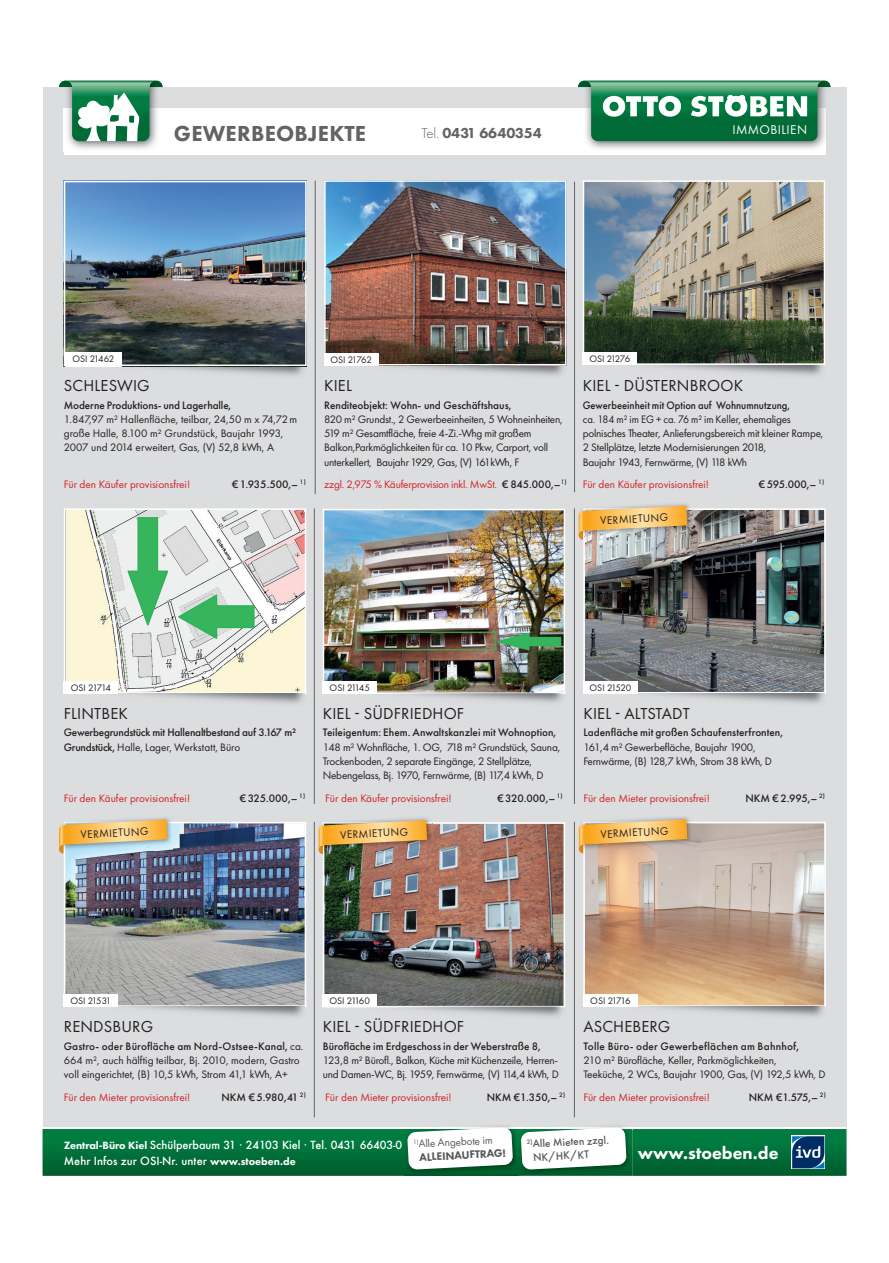
<style>
.page{position:relative;width:889px;height:1263px;background:#fff}
.page>*{position:absolute;margin:0;border:0;box-sizing:border-box;transform-origin:0 0}
.t1{font:800 22.5px "Futura PT";letter-spacing:.01em;color:#636366}
.t2{font:800 18px "Futura PT";color:#fff}
.t3{font:16.5px "Futura PT";letter-spacing:.01em;color:#231f20}
.t4{font:800 15px "Futura PT";letter-spacing:-.01em;color:#636366}
.t5{font:13.2px "Futura PT";letter-spacing:.03em;color:#fff}
.t6{font:11.25px/14.2px "Futura PT";letter-spacing:-.02em;color:#231f20}
.t7{font:500 11.25px "Futura PT";color:#231f20}
.t8{font:11.25px/14.2px "Futura PT";color:#231f20}
.t9{font:11.25px "Futura PT";color:#d1232a}
.t10{font:11.25px/14.2px "Futura PT";letter-spacing:-.02em;color:#231f20;scale:.94 1}
.t11{font:500 11.25px/14.2px "Futura PT";letter-spacing:-.02em;color:#231f20}
.t12{font:11.25px "Futura PT";letter-spacing:-.02em;color:#d1232a}
.t13{font:500 11.25px "Futura PT";color:#231f20;scale:.94 1}
.t14{font:500 11.25px "Futura PT";letter-spacing:.02em;color:#231f20}
.t15{font:11.25px/13.5px "Futura PT";color:#57585a}
.t16{font:500 11.25px/13.5px "Futura PT";color:#57585a}
.t17{font:500 10.95px/15.9px "Futura";letter-spacing:-.005em;color:#fff}
.t18{font:9.75px "Futura PT";letter-spacing:-.07em;color:#231f20}
.t19{font:9.75px "Futura PT";letter-spacing:-.035em;color:#231f20}
.t20{font:9.75px "Futura PT";letter-spacing:-.105em;color:#231f20}
.t21{font:9.75px "Futura PT";letter-spacing:-.05em;color:#231f20}
.t22{font:9.75px "Futura PT";letter-spacing:-.12em;color:#231f20}
.t23{font:9.75px "Futura PT";letter-spacing:-.02em;color:#231f20}
.s1{font-weight:300}
.s2{font-weight:500;color:#231f20}
.s3{font-weight:400}
.s4{font-weight:500}
.s5{font-weight:800}
.s6{font-family:"Futura PT";font-weight:800}
</style>
<div class="page">
<div style="left:43px;top:87px;width:803px;height:1089px;background:#dcdddf"></div>
<div style="left:64px;top:108px;width:761px;height:47px;background:#fff"></div>
<svg style="left:43px;top:1126px;width:803px;height:50px;background:#41916b"></svg>
<hr style="left:314px;top:508px;width:1px;height:296px;background:#636366">
<hr style="left:314px;top:822px;width:1px;height:295px;background:#636366">
<hr style="left:315px;top:181px;width:1px;height:313px;background:#636366">
<hr style="left:574px;top:508px;width:1px;height:296px;background:#636366">
<hr style="left:574px;top:822px;width:1px;height:295px;background:#636366">
<hr style="left:574px;top:182px;width:1px;height:310px;background:#636366">
<img style="left:372px;top:365px;width:194px;height:11px">
<img style="left:327px;top:183px;width:236px;height:179px">
<div style="left:324px;top:180px;width:242px;height:185px;border:2px solid #fff"></div>
<div style="left:324px;top:353px;width:54px;height:12px;background:#fff"></div>
<img style="left:583px;top:508px;width:243px;height:185px">
<img style="left:655px;top:694px;width:169px;height:10px">
<img style="left:631px;top:693px;width:195px;height:1px">
<div style="left:583px;top:681px;width:54px;height:12px;background:#fff"></div>
<svg style="left:583px;top:822px;width:243px;height:185px;background:#c8ac95"></svg>
<img style="left:655px;top:1007px;width:169px;height:10px">
<div style="left:583px;top:994px;width:54px;height:13px;background:#fff"></div>
<img style="left:323px;top:509px;width:242px;height:185px">
<img style="left:370px;top:693px;width:195px;height:10px">
<div style="left:323px;top:681px;width:54px;height:12px;background:#fff"></div>
<img style="left:371px;top:1007px;width:192px;height:10px">
<svg style="left:64px;top:508px;width:242px;height:185px"></svg>
<img style="left:136px;top:694px;width:168px;height:10px">
<img style="left:112px;top:693px;width:194px;height:1px">
<div style="left:64px;top:681px;width:54px;height:12px;background:#fff"></div>
<img style="left:136px;top:1007px;width:168px;height:10px">
<img style="left:583px;top:180px;width:242px;height:185px">
<img style="left:657px;top:366px;width:166px;height:10px">
<div style="left:583px;top:352px;width:54px;height:13px;background:#fff"></div>
<img style="left:111px;top:366px;width:195px;height:10px">
<img style="left:67px;top:184px;width:237px;height:179px">
<div style="left:64px;top:181px;width:243px;height:185px;border:2px solid #fff"></div>
<div style="left:65px;top:352px;width:57px;height:14px;background:#fff"></div>
<img style="left:648px;top:817px;width:41px;height:5px">
<img style="left:687px;top:822px;width:5px;height:28px">
<svg style="left:579px;top:819px;width:108px;height:34px;background:#e5ba7a"></svg>
<img style="left:645px;top:504px;width:44px;height:4px">
<img style="left:687px;top:508px;width:5px;height:28px">
<svg style="left:578px;top:506px;width:109px;height:34px;background:#e0be84"></svg>
<img style="left:318px;top:820px;width:247px;height:187px">
<img style="left:59px;top:819px;width:247px;height:188px">
<img style="left:587px;top:141px;width:237px;height:8px">
<svg style="left:578px;top:80px;width:269px;height:61px"></svg>
<img style="left:69px;top:141px;width:87px;height:8px">
<svg style="left:58px;top:80px;width:105px;height:61px"></svg>
<h1 class="t1" style="left:174px;top:119px;width:194px">GEWERBEOBJEKTE</h1>
<h3 class="t4" style="left:421px;top:123px;width:122px"><span class="s1">Tel.</span> 0431 6640354</h3>
<p class="t5" style="left:732px;top:122px;width:76px">IMMOBILIEN</p>
<p class="t23" style="left:72px;top:353px;width:44px">OSI 21462</p>
<h3 class="t3" style="left:64px;top:376px;width:87px">SCHLESWIG</h3>
<p class="t7" style="left:64px;top:398px;width:169px">Moderne Produktions- und Lagerhalle,</p>
<p class="t8" style="left:64px;top:412px;width:235px">1.847,97 m² Hallenfläche, teilbar, 24,50 m x 74,72 m große Halle, 8.100 m² Grundstück, Baujahr 1993,<br>2007 und 2014 erweitert, Gas, (V) 52,8 kWh, A</p>
<p class="t9" style="left:64px;top:478px;width:128px">Für den Käufer provisionsfrei!</p>
<p class="t7" style="left:232px;top:478px;width:75px">€ 1.935.500,– <sup>1)</sup></p>
<p class="t18" style="left:330px;top:354px;width:43px">OSI 21762</p>
<h3 class="t3" style="left:324px;top:376px;width:29px">KIEL</h3>
<p class="t7" style="left:324px;top:398px;width:189px">Renditeobjekt: Wohn- und Geschäftshaus,</p>
<p class="t6" style="left:324px;top:412px;width:240px">820 m² Grundst., 2 Gewerbeeinheiten, 5 Wohneinheiten, 519 m² Gesamtfläche, freie 4-Zi.-Whg mit großem Balkon,Parkmöglichkeiten für ca. 10 Pkw, Carport, voll unterkellert, Baujahr 1929, Gas, (V) 161kWh, F</p>
<p class="t12" style="left:324px;top:478px;width:244px">zzgl. 2,975 % Käuferprovision inkl. MwSt. <span class="s2">€ 845.000,–</span><sup>1)</sup></p>
<p class="t18" style="left:589px;top:353px;width:42px">OSI 21276</p>
<h3 class="t3" style="left:583px;top:376px;width:162px">KIEL DÜSTERNBROOK</h3>
<p class="t13" style="left:583px;top:398px;width:222px">Gewerbeeinheit mit Option auf Wohnumnutzung,</p>
<p class="t10" style="left:583px;top:412px;width:257px">ca. 184 m² im EG + ca. 76 m² im Keller, ehemaliges polnisches Theater, Anlieferungsbereich mit kleiner Rampe, 2 Stellplätze, letzte Modernisierungen 2018,<br>Baujahr 1943, Fernwärme, (V) 118 kWh</p>
<p class="t9" style="left:583px;top:478px;width:128px">Für den Käufer provisionsfrei!</p>
<p class="t7" style="left:759px;top:478px;width:67px">€ 595.000,– <sup>1)</sup></p>
<p class="t6" style="left:600px;top:513px;width:69px;rotate:-3deg">VERMIETUNG</p>
<p class="t22" style="left:71px;top:682px;width:42px">OSI 21714</p>
<p class="t18" style="left:330px;top:682px;width:42px">OSI 21145</p>
<p class="t19" style="left:589px;top:682px;width:43px">OSI 21520</p>
<h3 class="t3" style="left:64px;top:704px;width:66px">FLINTBEK</h3>
<p class="t11" style="left:64px;top:725px;width:234px">Gewerbegrundstück mit Hallenalt bestand auf 3.167 m²<br>Grundstück, <span class="s3">Halle, Lager, Werkstatt, Büro</span></p>
<p class="t9" style="left:64px;top:791px;width:128px">Für den Käufer provisionsfrei!</p>
<p class="t7" style="left:240px;top:791px;width:67px">€ 325.000,– <sup>1)</sup></p>
<h3 class="t3" style="left:323px;top:704px;width:143px">KIEL SÜDFRIEDHOF</h3>
<p class="t7" style="left:323px;top:726px;width:235px">Teileigentum: Ehem. Anwaltskanzlei mit Wohnoption,</p>
<p class="t6" style="left:323px;top:740px;width:239px">148 m² Wohnfläche, 1. OG, 718 m² Grundstück, Sauna,<br>Trockenboden, 2 separate Eingänge, 2 Stellplätze,<br>Nebengelass, Bj. 1970, Fernwärme, (B) 117,4 kWh, D</p>
<p class="t9" style="left:325px;top:791px;width:128px">Für den Käufer provisionsfrei!</p>
<p class="t7" style="left:497px;top:791px;width:67px">€ 320.000,– <sup>1)</sup></p>
<h3 class="t3" style="left:583px;top:704px;width:108px">KIEL ALTSTADT</h3>
<p class="t7" style="left:583px;top:726px;width:201px">Ladenfläche mit großen Schaufensterfronten,</p>
<p class="t6" style="left:583px;top:740px;width:190px">161,4 m² Gewerbefläche, Baujahr 1900,<br>Fernwärme, (B) 128,7 kWh, Strom 38 kWh, D</p>
<p class="t9" style="left:583px;top:791px;width:128px">Für den Mieter provisionsfrei!</p>
<p class="t7" style="left:745px;top:791px;width:81px">NKM € 2.995,– <sup>2)</sup></p>
<p class="t6" style="left:80px;top:827px;width:69px;rotate:-3deg">VERMIETUNG</p>
<p class="t6" style="left:340px;top:828px;width:69px;rotate:-3deg">VERMIETUNG</p>
<p class="t6" style="left:600px;top:827px;width:69px;rotate:-3deg">VERMIETUNG</p>
<p class="t18" style="left:70px;top:995px;width:43px">OSI 21531</p>
<h3 class="t3" style="left:64px;top:1017px;width:91px">RENDSBURG</h3>
<p class="t8" style="left:64px;top:1039px;width:241px"><span class="s4">Gastro- oder Bürofläche am Nord-Ostsee-Kanal,</span> ca.<br>664 m², auch hälftig teilbar, Bj. 2010, modern, Gastro voll eingerichtet, (B) 10,5 kWh, Strom 41,1 kWh, A+</p>
<p class="t9" style="left:64px;top:1090px;width:128px">Für den Mieter provisionsfrei!</p>
<p class="t7" style="left:222px;top:1090px;width:86px">NKM € 5.980,41 <sup>2)</sup></p>
<p class="t21" style="left:329px;top:995px;width:42px">OSI 21160</p>
<h3 class="t3" style="left:323px;top:1017px;width:143px">KIEL SÜDFRIEDHOF</h3>
<p class="t7" style="left:323px;top:1039px;width:220px">Bürofläche im Erdgeschoss in der Weberstraße 8,</p>
<p class="t6" style="left:323px;top:1053px;width:237px">123,8 m² Bürofl., Balkon, Küche mit Küchenzeile, Herren&shy;und Damen-WC, Bj. 1959, Fernwärme, (V) 114,4 kWh, D</p>
<p class="t9" style="left:325px;top:1090px;width:128px">Für den Mieter provisionsfrei!</p>
<p class="t7" style="left:487px;top:1090px;width:80px">NKM €1.350,– <sup>2)</sup></p>
<p class="t20" style="left:590px;top:995px;width:42px">OSI 21716</p>
<h3 class="t3" style="left:583px;top:1017px;width:88px">ASCHEBERG</h3>
<p class="t14" style="left:583px;top:1039px;width:217px">Tolle Büro- oder Gewerbeflächen am Bahnhof,</p>
<p class="t6" style="left:583px;top:1053px;width:244px">210 m² Bürofläche, Keller, Parkmöglichkeiten,<br>Teeküche, 2 WCs, Baujahr 1900, Gas, (V) 192,5 kWh, D</p>
<p class="t9" style="left:583px;top:1090px;width:128px">Für den Mieter provisionsfrei!</p>
<p class="t7" style="left:749px;top:1090px;width:78px">NKM €1.575,– <sup>2)</sup></p>
<p class="t16" style="left:532px;top:1137px;width:78px;text-indent:-6px;rotate:-3deg"><sup>2)</sup> Alle Mieten zzgl.<br>NK/HK/KT</p>
<p class="t15" style="left:418px;top:1137px;width:88px;text-indent:-6px;rotate:-3deg"><sup>1)</sup> Alle Angebote im<br><span class="s5">ALLEINAUFTRAG!</span></p>
<p class="t17" style="left:64px;top:1137px;width:340px"><span class="s6">Zentral-Büro Kiel</span> Schülperbaum 31 · 24103 Kiel · Tel. 0431 66403-0<br>Mehr Infos zur OSI-Nr. unter <span class="s6">www.stoeben.de</span></p>
<h2 class="t2" style="left:638px;top:1142px;width:142px">www.stoeben.de</h2>
</div>
